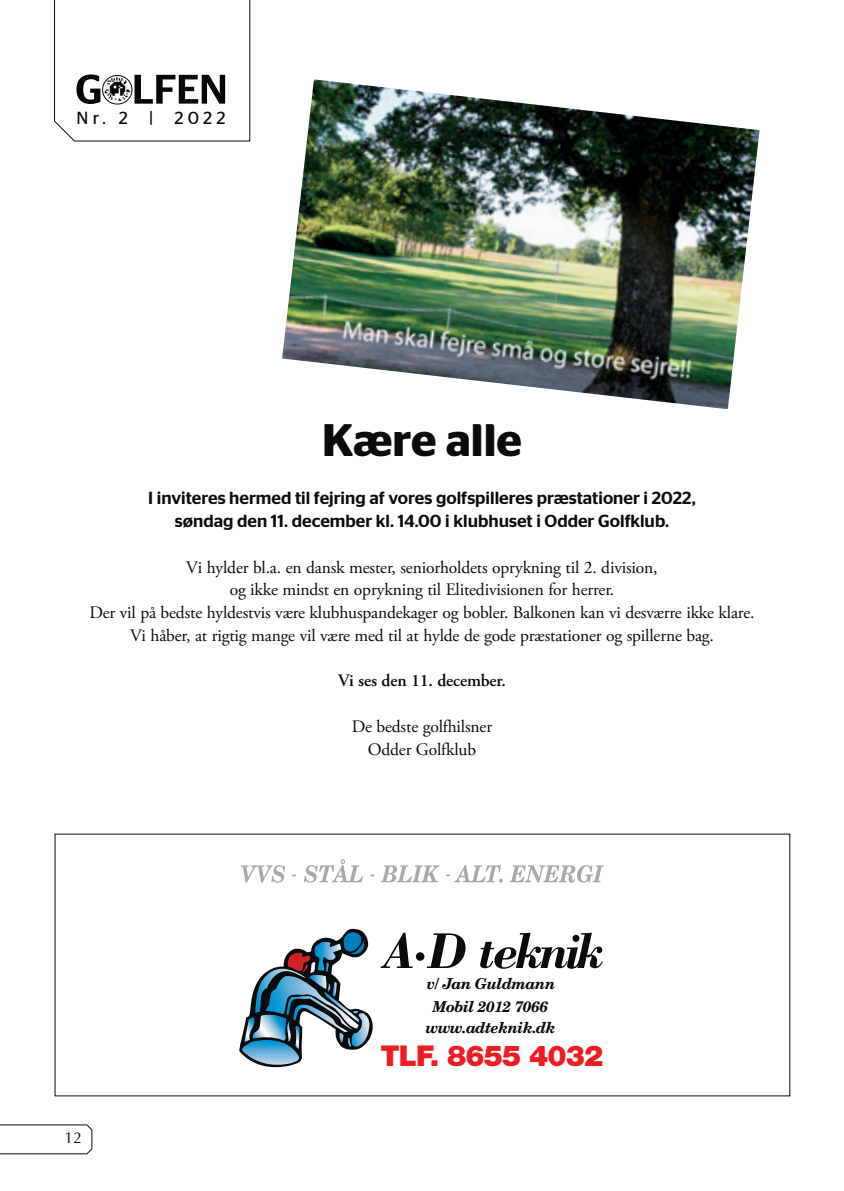
<style>
.page{position:relative;width:844px;height:1191px;background:#fff}
.page>*{position:absolute;margin:0;border:0;box-sizing:border-box;transform-origin:0 0}
.t1{font:600 45.5px "Stag Sans";color:#090b0d}
.t2{font:900 28.7px "Helvetica Neue";letter-spacing:-.03em;color:#ed1d23}
.t3{font:17.5px/22.8px "Adobe Garamond Pro";letter-spacing:-.01em;color:#090b0d;text-align:center}
.t4{font:500 17.5px/22.8px "Stag Sans";color:#090b0d;text-align:center}
.t5{font:600 17.5px "Adobe Garamond Pro";letter-spacing:-.01em;color:#090b0d}
.t6{font:17.5px "Stag Sans";letter-spacing:.25em;color:#090b0d}
.t7{font:15.75px "Optima LT Std";color:#090b0d}
.t8{font:italic 700 15.05px "New Century Schlbk";letter-spacing:-.03em;color:#090b0d}
</style>
<div class="page">
<svg style="left:239px;top:859px;width:365px;height:209px"></svg>
<img style="left:282px;top:79px;width:477px;height:330px">
<svg style="left:54px;top:0;width:196px;height:141px"></svg>
<svg style="left:0;top:1124px;width:93px;height:30px"></svg>
<p class="t6" style="left:76px;top:108px;width:151px">Nr. 2 | 2022</p>
<h1 class="t1" style="left:322px;top:413px;width:201px">Kære alle</h1>
<p class="t4" style="left:148px;top:487px;width:549px">I inviteres hermed til fejring af vores golfspilleres præstationer i 2022, søndag den 11. december kl. 14.00 i klubhuset i Odder Golfklub.</p>
<p class="t3" style="left:89px;top:556px;width:666px">Vi hylder bl.a. en dansk mester, seniorholdets oprykning til 2. division,<br>og ikke mindst en oprykning til Elitedivisionen for herrer.<br>Der vil på bedste hyldestvis være klubhuspandekager og bobler. Balkonen kan vi desværre ikke klare.<br>Vi håber, at rigtig mange vil være med til at hylde de gode præstationer og spillerne bag.</p>
<p class="t5" style="left:338px;top:671px;width:169px">Vi ses den 11. december.</p>
<p class="t3" style="left:352px;top:715px;width:142px">De bedste golfhilsner<br>Odder Golfklub</p>
<p class="t7" style="left:65px;top:1129px;width:19px">12</p>
<p class="t8" style="left:426px;top:974px;width:130px">v/ Jan Guldmann</p>
<p class="t8" style="left:426px;top:1018px;width:131px">www.adteknik.dk</p>
<h2 class="t2" style="left:380px;top:1038px;width:224px">TLF. 8655 4032</h2>
<p class="t8" style="left:432px;top:997px;width:117px">Mobil 2012 7066</p>
</div>
